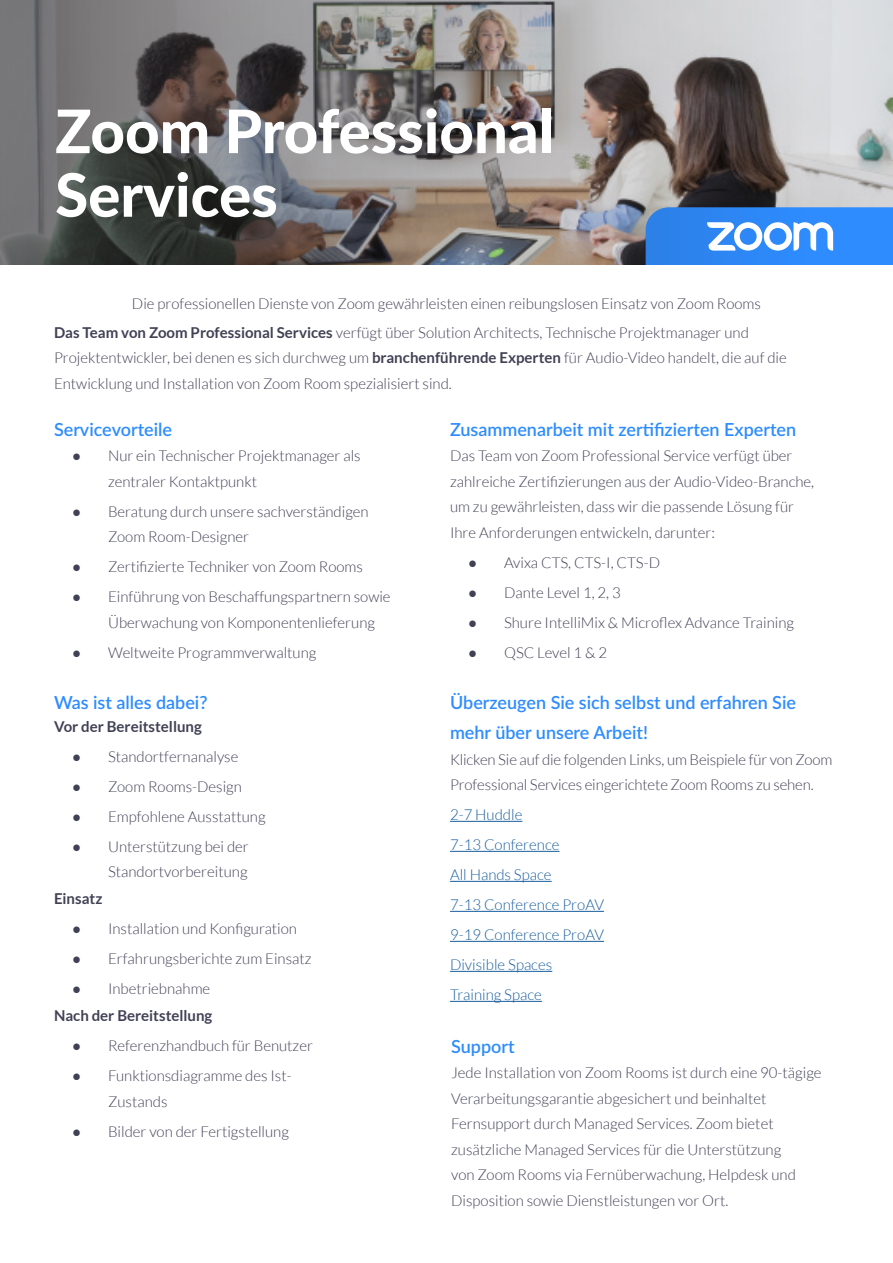
<style>
.page{position:relative;width:893px;height:1263px;background:#fff}
.page>*{position:absolute;margin:0;border:0;box-sizing:border-box;transform-origin:0 0}
.t1{font:800 60px/63.6px "Lato";color:#fff}
.t2{font:600 18px/30px "Lato";color:#2d8cff}
.Body_-_10pt___15pt{font:300 15px/25.5px "Lato";color:#414155}
.Body{font:300 15px/25.5px "Lato";color:#414155}
.Body-2{font:300 15px "Lato";color:#175d9e}
.Body_-_10pt___15pt-2{font:700 15px "Lato";color:#414155}
.s1{font-weight:700}
.s2{font-family:"Times New Roman";font-weight:400}
</style>
<div class="page">
<img style="left:802px;top:0;width:91px;height:207px">
<svg style="left:0;top:0;width:802px;height:265px;background:#797674"></svg>
<svg style="left:646px;top:207px;width:247px;height:58px;background:#4896f6"></svg>
<hr style="left:450px;top:821px;width:72px;height:1px;background:#175d9e">
<hr style="left:450px;top:851px;width:109px;height:1px;background:#175d9e">
<hr style="left:450px;top:881px;width:102px;height:1px;background:#175d9e">
<hr style="left:450px;top:911px;width:154px;height:1px;background:#175d9e">
<hr style="left:450px;top:941px;width:154px;height:1px;background:#175d9e">
<hr style="left:450px;top:971px;width:102px;height:1px;background:#175d9e">
<hr style="left:450px;top:1001px;width:92px;height:1px;background:#175d9e">
<h1 class="t1" style="left:55px;top:97px;width:500px">Zoom Professional<br>Services</h1>
<p class="Body" style="left:132px;top:291px;width:631px">Die professionellen Dienste von Zoom gewährleisten einen reibungslosen Einsatz von Zoom Rooms</p>
<p class="Body" style="left:54px;top:319px;width:734px"><span class="s1">Das Team von Zoom Professional Services</span> verfügt über Solution Architects, Technische Projektmanager und<br>Projektentwickler, bei denen es sich durchweg um <span class="s1">branchenführende Experten</span> für Audio-Video handelt, die auf die<br>Entwicklung und Installation von Zoom Room spezialisiert sind.</p>
<h2 class="t2" style="left:54px;top:414px;width:120px">Servicevorteile</h2>
<p class="Body_-_10pt___15pt" style="left:108px;top:443px;width:254px;text-indent:-36px"><span class="s2">●</span> Nur ein Technischer Projektmanager als zentraler Kontaktpunkt</p>
<p class="Body_-_10pt___15pt" style="left:108px;top:499px;width:262px;text-indent:-36px"><span class="s2">●</span> Beratung durch unsere sachverständigen<br>Zoom Room-Designer</p>
<p class="Body_-_10pt___15pt" style="left:72px;top:554px;width:292px"><span class="s2">●</span> Zertifizierte Techniker von Zoom Rooms</p>
<p class="Body_-_10pt___15pt" style="left:108px;top:584px;width:284px;text-indent:-36px"><span class="s2">●</span> Einführung von Beschaffungspartnern sowie<br>Überwachung von Komponentenlieferung</p>
<p class="Body_-_10pt___15pt" style="left:72px;top:640px;width:246px"><span class="s2">●</span> Weltweite Programmverwaltung</p>
<h2 class="t2" style="left:54px;top:687px;width:155px">Was ist alles dabei?</h2>
<p class="Body_-_10pt___15pt-2" style="left:54px;top:717px;width:149px">Vor der Bereitstellung</p>
<p class="Body_-_10pt___15pt" style="left:72px;top:743px;width:168px"><span class="s2">●</span> Standortfernanalyse</p>
<p class="Body_-_10pt___15pt" style="left:72px;top:773px;width:171px"><span class="s2">●</span> Zoom Rooms-Design</p>
<p class="Body_-_10pt___15pt" style="left:72px;top:803px;width:195px"><span class="s2">●</span> Empfohlene Ausstattung</p>
<p class="Body_-_10pt___15pt" style="left:72px;top:833px;width:178px;text-align:right"><span class="s2">●</span> Unterstützung bei der<br>Standortvorbereitung</p>
<p class="Body_-_10pt___15pt-2" style="left:54px;top:890px;width:50px">Einsatz</p>
<p class="Body_-_10pt___15pt" style="left:72px;top:916px;width:227px"><span class="s2">●</span> Installation und Konfiguration</p>
<p class="Body_-_10pt___15pt" style="left:72px;top:946px;width:241px"><span class="s2">●</span> Erfahrungsberichte zum Einsatz</p>
<p class="Body_-_10pt___15pt" style="left:72px;top:976px;width:140px"><span class="s2">●</span> Inbetriebnahme</p>
<p class="Body_-_10pt___15pt-2" style="left:54px;top:1007px;width:160px">Nach der Bereitstellung</p>
<p class="Body_-_10pt___15pt" style="left:72px;top:1033px;width:243px"><span class="s2">●</span> Referenzhandbuch für Benutzer</p>
<p class="Body_-_10pt___15pt" style="left:108px;top:1063px;width:185px;text-indent:-36px"><span class="s2">●</span> Funktionsdiagramme des Ist-<br>Zustands</p>
<p class="Body_-_10pt___15pt" style="left:72px;top:1118px;width:218px"><span class="s2">●</span> Bilder von der Fertigstellung</p>
<h2 class="t2" style="left:450px;top:414px;width:348px">Zusammenarbeit mit zertifizierten Experten</h2>
<p class="Body" style="left:450px;top:443px;width:366px">Das Team von Zoom Professional Service verfügt über zahlreiche Zertifizierungen aus der Audio-Video-Branche, um zu gewährleisten, dass wir die passende Lösung für Ihre Anforderungen entwickeln, darunter:</p>
<p class="Body_-_10pt___15pt" style="left:468px;top:550px;width:194px"><span class="s2">●</span> Avixa CTS, CTS-I, CTS-D</p>
<p class="Body_-_10pt___15pt" style="left:468px;top:580px;width:154px"><span class="s2">●</span> Dante Level 1, 2, 3</p>
<p class="Body_-_10pt___15pt" style="left:468px;top:610px;width:328px"><span class="s2">●</span> Shure IntelliMix &amp; Microflex Advance Training</p>
<p class="Body_-_10pt___15pt" style="left:468px;top:640px;width:141px"><span class="s2">●</span> QSC Level 1 &amp; 2</p>
<h2 class="t2" style="left:450px;top:687px;width:347px">Überzeugen Sie sich selbst und erfahren Sie mehr über unsere Arbeit!</h2>
<p class="Body" style="left:450px;top:746px;width:384px">Klicken Sie auf die folgenden Links, um Beispiele für von Zoom<br>Professional Services eingerichtete Zoom Rooms zu sehen.</p>
<p class="Body-2" style="left:450px;top:807px;width:74px">2-7 Huddle</p>
<p class="Body-2" style="left:450px;top:837px;width:111px">7-13 Conference</p>
<p class="Body-2" style="left:450px;top:867px;width:103px">All Hands Space</p>
<p class="Body-2" style="left:450px;top:897px;width:155px">7-13 Conference ProAV</p>
<p class="Body-2" style="left:450px;top:927px;width:155px">9-19 Conference ProAV</p>
<p class="Body-2" style="left:450px;top:957px;width:104px">Divisible Spaces</p>
<p class="Body-2" style="left:450px;top:987px;width:93px">Training Space</p>
<h2 class="t2" style="left:451px;top:1030px;width:65px">Support</h2>
<p class="Body_-_10pt___15pt" style="left:451px;top:1060px;width:372px">Jede Installation von Zoom Rooms ist durch eine 90-tägige Verarbeitungsgarantie abgesichert und beinhaltet Fernsupport durch Managed Services. Zoom bietet zusätzliche Managed Services für die Unterstützung<br>von Zoom Rooms via Fernüberwachung, Helpdesk und Disposition sowie Dienstleistungen vor Ort.</p>
</div>
